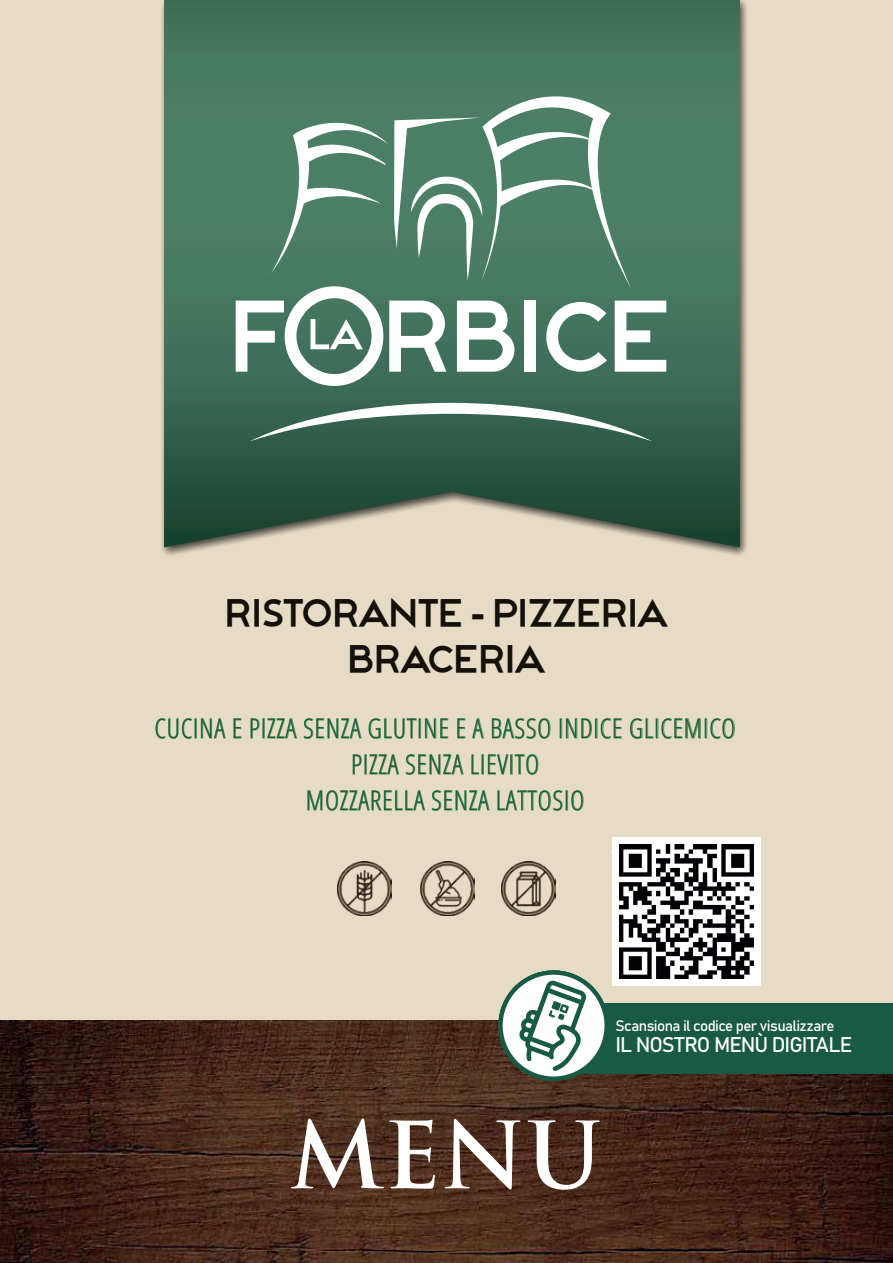
<style>
.page{position:relative;width:893px;height:1263px;background:#fff}
.page>*{position:absolute;margin:0;border:0;box-sizing:border-box;transform-origin:0 0}
.t1{font:700 90px "Trajan Pro";color:#fff}
.t2{font:42.15px/46.7px "Aspect Ratio";letter-spacing:-.01em;color:#13110a;text-align:center}
.t3{font:300 condensed 27px/36px "Open Sans";letter-spacing:.03em;color:#1d5642;text-align:center}
.t4{font:21px "Bahnschrift";letter-spacing:-.05em;color:#fff}
.t5{font:15px "Bahnschrift";letter-spacing:-.04em;color:#fff}
.s1{font-family:"Open Sans";font-weight:700}
</style>
<div class="page">
<div style="left:0;top:1px;width:893px;height:1261px;background:#e6dcc5"></div>
<svg style="left:155px;top:718px;width:37px;height:21px"></svg>
<div style="left:195px;top:718px;width:2px;height:20px;border:1px solid #569d53"></div>
<svg style="left:201px;top:718px;width:25px;height:21px"></svg>
<svg style="left:233px;top:718px;width:9px;height:21px"></svg>
<svg style="left:250px;top:718px;width:10px;height:21px"></svg>
<div style="left:263px;top:718px;width:2px;height:20px;border:1px solid #569d53"></div>
<svg style="left:267px;top:718px;width:30px;height:21px"></svg>
<svg style="left:304px;top:718px;width:58px;height:21px"></svg>
<svg style="left:368px;top:718px;width:49px;height:21px"></svg>
<div style="left:419px;top:718px;width:2px;height:20px;border:1px solid #569d53"></div>
<svg style="left:425px;top:718px;width:24px;height:21px"></svg>
<svg style="left:457px;top:718px;width:9px;height:21px"></svg>
<svg style="left:472px;top:718px;width:13px;height:21px"></svg>
<svg style="left:492px;top:718px;width:59px;height:21px"></svg>
<div style="left:560px;top:718px;width:2px;height:20px;border:1px solid #569d53"></div>
<svg style="left:566px;top:718px;width:26px;height:21px"></svg>
<div style="left:595px;top:718px;width:2px;height:20px;border:1px solid #569d53"></div>
<svg style="left:601px;top:718px;width:21px;height:21px"></svg>
<svg style="left:630px;top:718px;width:24px;height:21px"></svg>
<div style="left:656px;top:718px;width:2px;height:20px;border:1px solid #569d53"></div>
<svg style="left:661px;top:718px;width:40px;height:21px"></svg>
<div style="left:705px;top:718px;width:2px;height:20px;border:1px solid #569d53"></div>
<svg style="left:710px;top:718px;width:25px;height:21px"></svg>
<svg style="left:307px;top:754px;width:256px;height:57px"></svg>
<div style="left:566px;top:790px;width:2px;height:20px;border:1px solid #569d53"></div>
<svg style="left:571px;top:790px;width:13px;height:21px"></svg>
<img style="left:0;top:1020px;width:893px;height:243px">
<img style="left:338px;top:862px;width:54px;height:54px">
<img style="left:502px;top:862px;width:54px;height:54px">
<img style="left:420px;top:862px;width:54px;height:54px">
<svg style="left:158px;top:0;width:592px;height:555px"></svg>
<svg style="left:164px;top:0;width:576px;height:547px;background:#47735d"></svg>
<div style="left:564px;top:1003px;width:329px;height:71px;background:#195a45"></div>
<svg style="left:491px;top:970px;width:125px;height:118px"></svg>
<svg style="left:612px;top:837px;width:149px;height:148px;background:#949496"></svg>
<svg style="left:271px;top:122px;width:117px;height:151px;background:#64907b"></svg>
<svg style="left:394px;top:96px;width:237px;height:192px;background:#66927c"></svg>
<svg style="left:236px;top:286px;width:147px;height:100px;background:#87a698"></svg>
<svg style="left:389px;top:301px;width:57px;height:71px;background:#abc1b7"></svg>
<svg style="left:457px;top:301px;width:57px;height:71px;background:#b9cbc3"></svg>
<div style="left:524px;top:301px;width:12px;height:71px;background:#fff"></div>
<svg style="left:546px;top:302px;width:61px;height:70px;background:#89a79a"></svg>
<svg style="left:615px;top:301px;width:51px;height:71px;background:#aac0b6"></svg>
<svg style="left:250px;top:403px;width:402px;height:38px;background:#5c8171"></svg>
<h2 class="t2" style="left:225px;top:590px;width:444px">RISTORANTE <span class="s1">-</span> PIZZERIA<br>BRACERIA</h2>
<p class="t3" style="left:155px;top:709px;width:582px">CUCINA E PIZZA SENZA GLUTINE E A BASSO INDICE GLICEMICO<br>PIZZA SENZA LIEVITO<br>MOZZARELLA SENZA LATTOSIO</p>
<p class="t5" style="left:615px;top:1014px;width:221px">Scansiona il codice per visualizzare</p>
<p class="t4" style="left:615px;top:1028px;width:238px">IL NOSTRO MENÙ DIGITALE</p>
<h1 class="t1" style="left:290px;top:1099px;width:314px">MENU</h1>
</div>
